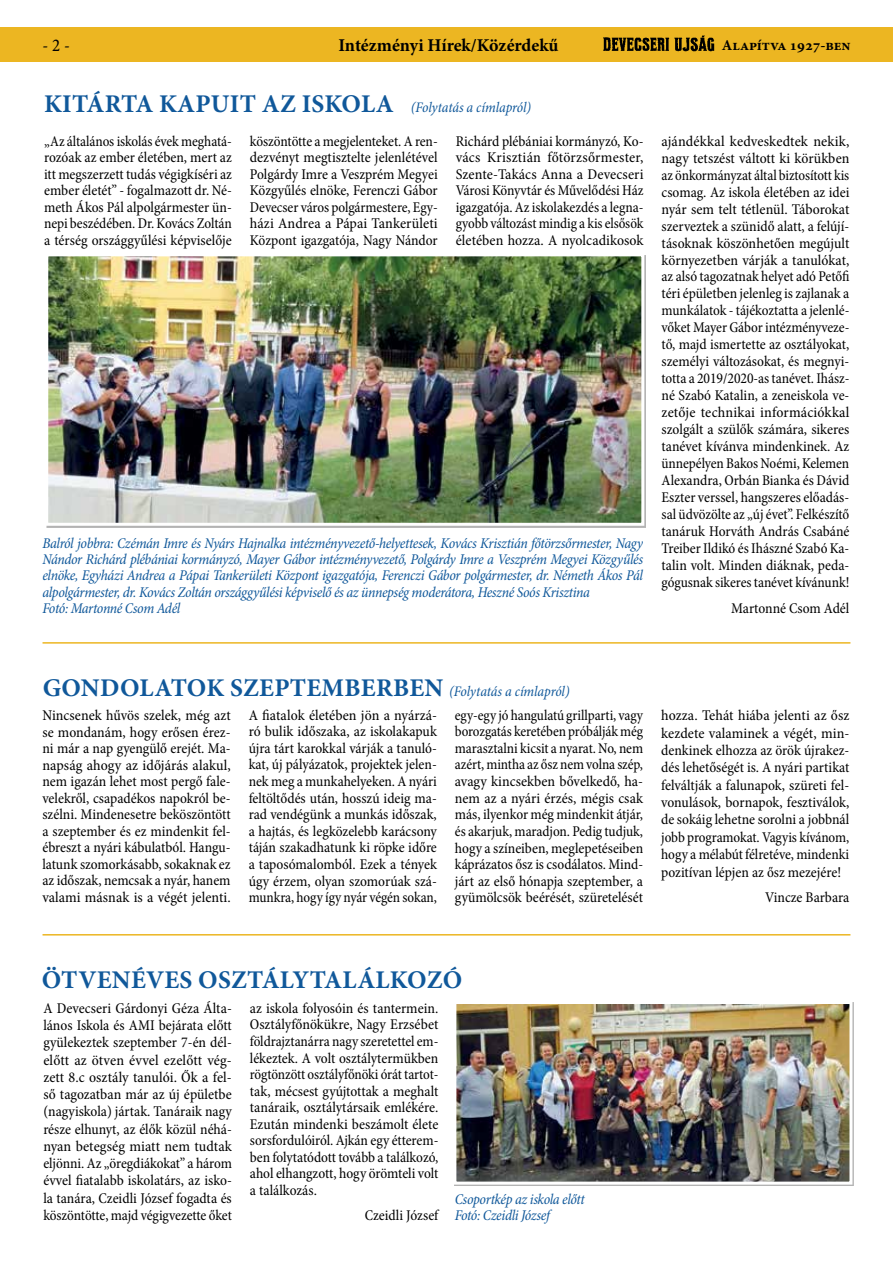
<style>
.page{position:relative;width:893px;height:1263px;background:#fff}
.page>*{position:absolute;margin:0;border:0;box-sizing:border-box;transform-origin:0 0}
.t1{font:700 25.5px "Minion Pro";letter-spacing:.01em;color:#10589a}
.t2{font:700 18px "Minion Pro";letter-spacing:-.005em;color:#000}
.t3{font:18px "Minion Pro Cn Capt";color:#000}
.t4{font:condensed 15px/16.5px "Minion Pro";letter-spacing:-.005em;color:#000;text-align:justify}
.t5{font:italic condensed 15px/16.2px "Minion Pro";letter-spacing:-.025em;color:#10589a}
.t6{font:700 15px "Minion Pro";letter-spacing:-.01em;color:#000}
.s1{font-weight:400;font-style:italic;font-stretch:condensed;font-size:14.7px}
</style>
<div class="page">
<div style="left:0;top:28px;width:893px;height:34px;background:#ecb622"></div>
<img style="left:604px;top:35px;width:111px;height:17px">
<img style="left:46px;top:255px;width:600px;height:272px">
<hr style="left:43px;top:642px;width:807px;height:2px;background:#ecb622">
<hr style="left:43px;top:934px;width:807px;height:1px;background:#ecb622">
<img style="left:454px;top:1002px;width:400px;height:184px">
<p class="t2" style="left:338px;top:33px;width:221px">Intézményi Hírek/Közérdekű</p>
<p class="t3" style="left:43px;top:33px;width:29px">- 2 -</p>
<p class="t6" style="left:722px;top:34px;width:130px">Alapítva 1927-ben</p>
<h1 class="t1" style="left:44px;top:86px;width:489px">KITÁRTA KAPUIT AZ ISKOLA <span class="s1">(Folytatás a címlapról)</span></h1>
<p class="t4" style="left:44px;top:133px;width:189px">„Az általános iskolás évek meghatá&shy;rozóak az ember életében, mert az itt megszerzett tudás végigkíséri az ember életét” - fogalmazott dr. Né&shy;meth Ákos Pál alpolgármester ün&shy;nepi beszédében. Dr. Kovács Zoltán a térség országgyűlési képviselője</p>
<p class="t4" style="left:250px;top:133px;width:189px">köszöntötte a megjelenteket. A ren&shy;dezvényt megtisztelte jelenlétével Polgárdy Imre a Veszprém Megyei Közgyűlés elnöke, Ferenczi Gábor Devecser város polgármestere, Egy&shy;házi Andrea a Pápai Tankerületi Központ igazgatója, Nagy Nándor</p>
<p class="t4" style="left:456px;top:133px;width:189px">Richárd plébániai kormányzó, Ko&shy;vács Krisztián főtörzsőrmester, Szente-Takács Anna a Devecseri Városi Könyvtár és Művelődési Ház igazgatója. Az iskolakezdés a legna&shy;gyobb változást mindig a kis elsősök életében hozza. A nyolcadikosok</p>
<p class="t4" style="left:662px;top:133px;width:189px;line-height:17px">ajándékkal kedveskedtek nekik, nagy tetszést váltott ki körükben az önkormányzat által biztosított kis csomag. Az iskola életében az idei nyár sem telt tétlenül. Táborokat szerveztek a szünidő alatt, a felújí&shy;tásoknak köszönhetően megújult környezetben várják a tanulókat, az alsó tagozatnak helyet adó Petőfi téri épületben jelenleg is zajlanak a munkálatok - tájékoztatta a jelenlé&shy;vőket Mayer Gábor intézményveze&shy;tő, majd ismertette az osztályokat, személyi változásokat, és megnyi&shy;totta a 2019/2020-as tanévet. Ihász&shy;né Szabó Katalin, a zeneiskola ve&shy;zetője technikai információkkal szolgált a szülők számára, sikeres tanévet kívánva mindenkinek. Az ünnepélyen Bakos Noémi, Kelemen Alexandra, Orbán Bianka és Dávid Eszter verssel, hangszeres előadás&shy;sal üdvözölte az „új évet”. Felkészítő tanáruk Horváth András Csabáné Treiber Ildikó és Ihászné Szabó Ka&shy;talin volt. Minden diáknak, peda&shy;gógusnak sikeres tanévet kívánunk!</p>
<p class="t4" style="left:731px;top:600px;width:120px">Martonné Csom Adél</p>
<p class="t5" style="left:43px;top:535px;width:602px">Balról jobbra: Czémán Imre és Nyárs Hajnalka intézményvezető-helyettesek, Kovács Krisztián főtörzsőrmester, Nagy Nándor Richárd plébániai kormányzó, Mayer Gábor intézményvezető, Polgárdy Imre a Veszprém Megyei Közgyűlés elnöke, Egyházi Andrea a Pápai Tankerületi Központ igazgatója, Ferenczi Gábor polgármester, dr. Németh Ákos Pál alpolgármester, dr. Kovács Zoltán országgyűlési képviselő és az ünnepség moderátora, Heszné Soós Krisztina<br>Fotó: Martonné Csom Adél</p>
<h1 class="t1" style="left:43px;top:670px;width:529px">GONDOLATOK SZEPTEMBERBEN <span class="s1">(Folytatás a címlapról)</span></h1>
<p class="t4" style="left:42px;top:707px;width:190px">Nincsenek hűvös szelek, még azt se mondanám, hogy erősen érez&shy;ni már a nap gyengülő erejét. Ma&shy;napság ahogy az időjárás alakul, nem igazán lehet most pergő fale&shy;velekről, csapadékos napokról be&shy;szélni. Mindenesetre beköszöntött a szeptember és ez mindenkit fel&shy;ébreszt a nyári kábulatból. Hangu&shy;latunk szomorkásabb, sokaknak ez az időszak, nemcsak a nyár, hanem valami másnak is a végét jelenti.</p>
<p class="t4" style="left:249px;top:707px;width:190px">A fiatalok életében jön a nyárzá&shy;ró bulik időszaka, az iskolakapuk újra tárt karokkal várják a tanuló&shy;kat, új pályázatok, projektek jelen&shy;nek meg a munkahelyeken. A nyári feltöltődés után, hosszú ideig ma&shy;rad vendégünk a munkás időszak, a hajtás, és legközelebb karácsony táján szakadhatunk ki röpke időre a taposómalomból. Ezek a tények úgy érzem, olyan szomorúak szá&shy;munkra, hogy így nyár végén sokan,</p>
<p class="t4" style="left:455px;top:707px;width:190px">egy-egy jó hangulatú grillparti, vagy borozgatás keretében próbálják még marasztalni kicsit a nyarat. No, nem azért, mintha az ősz nem volna szép, avagy kincsekben bővelkedő, ha&shy;nem az a nyári érzés, mégis csak más, ilyenkor még mindenkit átjár, és akarjuk, maradjon. Pedig tudjuk, hogy a színeiben, meglepetéseiben káprázatos ősz is csodálatos. Mind&shy;járt az első hónapja szeptember, a gyümölcsök beérését, szüretelését</p>
<p class="t4" style="left:661px;top:707px;width:190px;line-height:17.4px">hozza. Tehát hiába jelenti az ősz kezdete valaminek a végét, min&shy;denkinek elhozza az örök újrakez&shy;dés lehetőségét is. A nyári partikat felváltják a falunapok, szüreti fel&shy;vonulások, bornapok, fesztiválok, de sokáig lehetne sorolni a jobbnál jobb programokat. Vagyis kívánom, hogy a mélabút félretéve, mindenki pozitívan lépjen az ősz mezejére!</p>
<p class="t4" style="left:765px;top:889px;width:86px">Vincze Barbara</p>
<h1 class="t1" style="left:42px;top:961px;width:422px">ÖTVENÉVES OSZTÁLYTALÁLKOZÓ</h1>
<p class="t4" style="left:43px;top:1000px;width:190px;line-height:17.2px">A Devecseri Gárdonyi Géza Álta&shy;lános Iskola és AMI bejárata előtt gyülekeztek szeptember 7-én dél&shy;előtt az ötven évvel ezelőtt vég&shy;zett 8.c osztály tanulói. Ők a fel&shy;ső tagozatban már az új épületbe (nagyiskola) jártak. Tanáraik nagy része elhunyt, az élők közül néhá&shy;nyan betegség miatt nem tudtak eljönni. Az „öregdiákokat” a három évvel fiatalabb iskolatárs, az isko&shy;la tanára, Czeidli József fogadta és köszöntötte, majd végigvezette őket</p>
<p class="t4" style="left:250px;top:1000px;width:190px">az iskola folyosóin és tantermein.<br>Osztályfőnökükre, Nagy Erzsébet földrajztanárra nagy szeretettel em&shy;lékeztek. A volt osztálytermükben rögtönzött osztályfőnöki órát tartot&shy;tak, mécsest gyújtottak a meghalt tanáraik, osztálytársaik emlékére.<br>Ezután mindenki beszámolt élete sorsfordulóiról. Ajkán egy étterem&shy;ben folytatódott tovább a találkozó, ahol elhangzott, hogy örömteli volt a találkozás.</p>
<p class="t4" style="left:365px;top:1207px;width:75px">Czeidli József</p>
<p class="t5" style="left:455px;top:1191px;width:131px">Csoportkép az iskola előtt<br>Fotó: Czeidli József</p>
</div>
